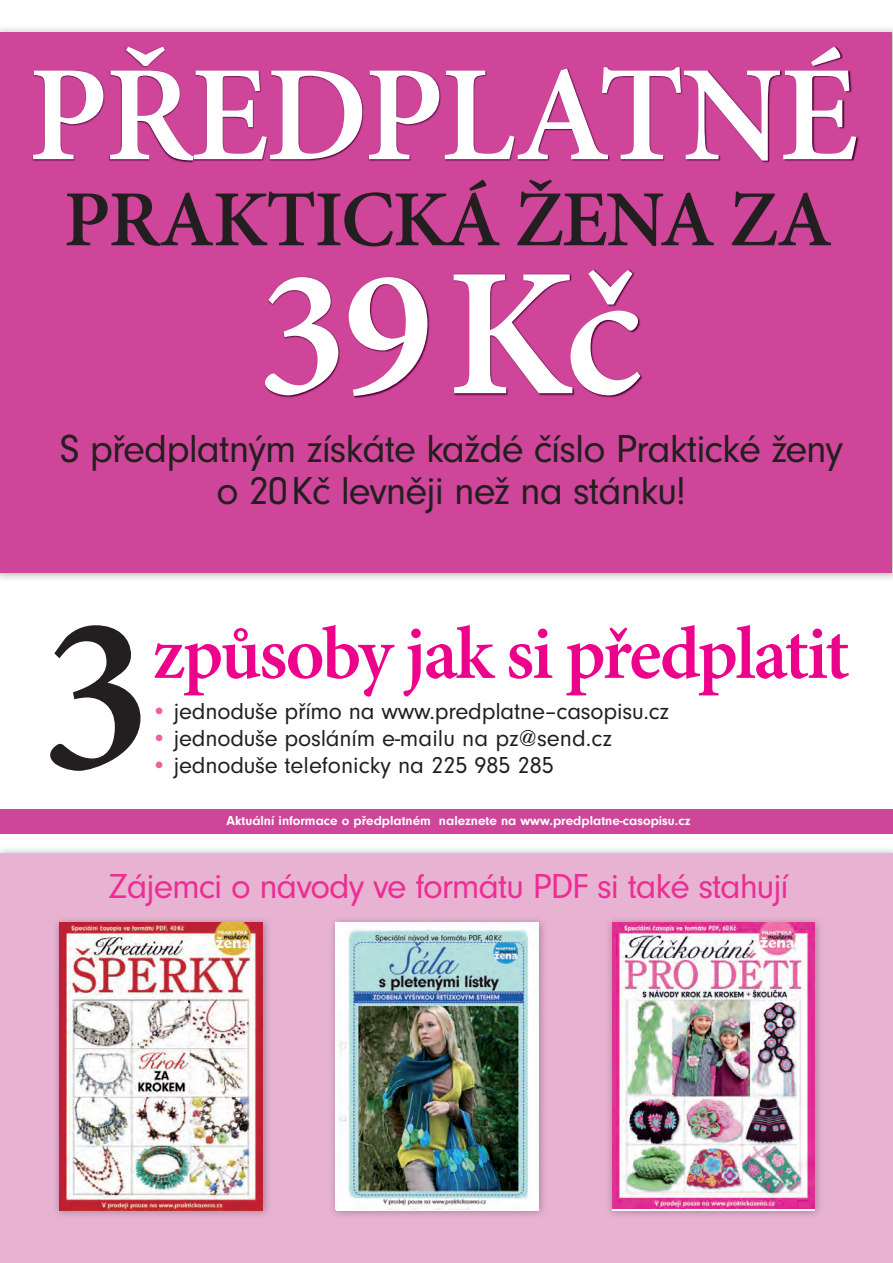
<style>
.page{position:relative;width:893px;height:1263px;background:#fff}
.page>*{position:absolute;margin:0;border:0;box-sizing:border-box;transform-origin:0 0}
.t1{font:600 225px "Minion Pro";color:#231f20}
.t2{font:600 182.85px "Minion Pro";color:#fff}
.t3{font:600 136.35px "Minion Pro";letter-spacing:-.02em;color:#fff}
.t4{font:600 79.5px "Minion Pro";letter-spacing:-.02em;color:#231f20}
.t5{font:600 75px "Minion Pro";letter-spacing:-.03em;color:#ed028c}
.t6{font:40.5px/42px "Neuzeit Grotesk TOT";letter-spacing:-.025em;color:#231f20;text-align:center}
.t7{font:36px "Neuzeit Grotesk TOT";letter-spacing:-.03em;color:#ed2d94}
.t8{font:24px "Neuzeit Grotesk TOT";letter-spacing:-.01em;color:#231f20}
.t9{font:700 13.5px "Neuzeit Grotesk TOT";color:#fff}
.s1{color:#f05ea3}
</style>
<div class="page">
<div style="left:0;top:809px;width:893px;height:24px;background:#ce4599"></div>
<img style="left:0;top:28px;width:893px;height:551px">
<div style="left:0;top:32px;width:891px;height:541px;background:#ce4599"></div>
<img style="left:32px;top:46px;width:826px;height:117px">
<img style="left:265px;top:269px;width:378px;height:128px">
<div style="left:0;top:853px;width:893px;height:410px;background:#e8b3d2"></div>
<img style="left:55px;top:919px;width:214px;height:297px">
<img style="left:59px;top:923px;width:204px;height:287px">
<img style="left:332px;top:919px;width:212px;height:297px">
<img style="left:336px;top:923px;width:203px;height:286px">
<img style="left:608px;top:919px;width:212px;height:297px">
<img style="left:612px;top:923px;width:202px;height:286px">
<h3 class="t3" style="left:28px;top:61px;width:831px">PŘEDPLATNÉ</h3>
<h3 class="t4" style="left:64px;top:188px;width:770px">PRAKTICKÁ ŽENA ZA</h3>
<h2 class="t2" style="left:257px;top:262px;width:386px">39 Kč</h2>
<h3 class="t6" style="left:60px;top:432px;width:785px">S předplatným získáte každé číslo Praktické ženy o 20 Kč levněji než na stánku!</h3>
<h1 class="t1" style="left:41px;top:607px;width:112px">3</h1>
<h3 class="t5" style="left:152px;top:624px;width:698px">způsoby jak si předplatit</h3>
<p class="t8" style="left:151px;top:703px;width:519px"><span class="s1">•</span> jednoduše přímo na www.predplatne–casopisu.cz</p>
<p class="t8" style="left:151px;top:730px;width:462px"><span class="s1">•</span> jednoduše posláním e-mailu na pz@send.cz</p>
<p class="t8" style="left:151px;top:757px;width:404px"><span class="s1">•</span> jednoduše telefonicky na 225 985 285</p>
<p class="t9" style="left:227px;top:816px;width:465px">Aktuální informace o předplatném naleznete na www.predplatne-casopisu.cz</p>
<h3 class="t7" style="left:109px;top:873px;width:682px">Zájemci o návody ve formátu PDF si také stahují</h3>
</div>
